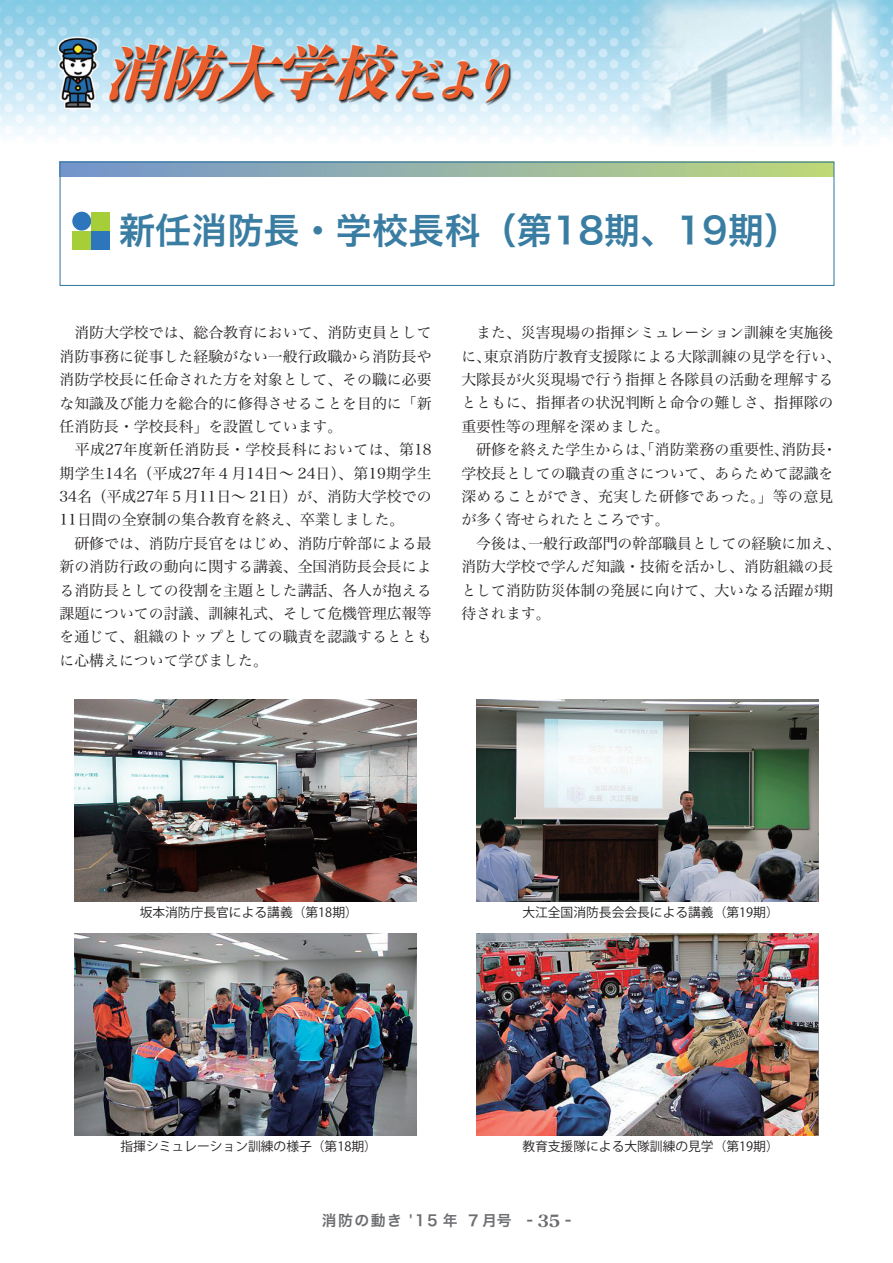
<style>
.page{position:relative;width:893px;height:1263px;background:#fff}
.page>*{position:absolute;margin:0;border:0;box-sizing:border-box;transform-origin:0 0}
.t1{font:36.15px "Hira Kaku Pro N W6";color:#3a7da2}
.t2{font:14.85px/23.4px "Hira Min Pro N W3";color:#231f20}
.t3{font:14.85px "Hira Kaku Pro W6";letter-spacing:.1em;color:#6c6d70}
.t4{font:12.75px "Koz Go Pro";color:#231f20}
.s1{font-family:"Century Old Style Std";font-weight:700;font-size:16.95px}
</style>
<div class="page">
<svg style="left:62px;top:164px;width:770px;height:12px;background:#97b5a5"></svg>
<div style="left:72px;top:212px;width:19px;height:19px;background:#2e76bc;border-radius:50%"></div>
<div style="left:91px;top:212px;width:19px;height:19px;background:#a6ce39"></div>
<div style="left:72px;top:231px;width:19px;height:18px;background:#a6ce39"></div>
<div style="left:91px;top:231px;width:19px;height:18px;background:#2e76bc"></div>
<div style="left:60px;top:162px;width:774px;height:124px;border:1px solid #3a7da2"></div>
<img style="left:476px;top:933px;width:343px;height:202px">
<img style="left:74px;top:933px;width:343px;height:202px">
<img style="left:476px;top:699px;width:343px;height:202px">
<img style="left:74px;top:699px;width:343px;height:202px">
<img style="left:0;top:0;width:893px;height:143px">
<h1 class="t1" style="left:119px;top:198px;width:683px">新任消防長・学校長科（第18期、19期）</h1>
<p class="t2" style="left:60px;top:320px;width:374px">　消防大学校では、総合教育において、消防吏員として消防事務に従事した経験がない一般行政職から消防長や消防学校長に任命された方を対象として、その職に必要な知識及び能力を総合的に修得させることを目的に「新任消防長・学校長科」を設置しています。<br>　平成27年度新任消防長・学校長科においては、第18期学生14名（平成27年４月14日～ 24日）、第19期学生<br>34名（平成27年５月11日～ 21日）が、消防大学校での<br>11日間の全寮制の集合教育を終え、卒業しました。<br>　研修では、消防庁長官をはじめ、消防庁幹部による最新の消防行政の動向に関する講義、全国消防長会長による消防長としての役割を主題とした講話、各人が抱える課題についての討議、訓練礼式、そして危機管理広報等を通じて、組織のトップとしての職責を認識するとともに心構えについて学びました。</p>
<p class="t2" style="left:461px;top:320px;width:381px">　また、災害現場の指揮シミュレーション訓練を実施後に、東京消防庁教育支援隊による大隊訓練の見学を行い、大隊長が火災現場で行う指揮と各隊員の活動を理解するとともに、指揮者の状況判断と命令の難しさ、指揮隊の重要性等の理解を深めました。<br>　研修を終えた学生からは、「消防業務の重要性、消防長・学校長としての職責の重さについて、あらためて認識を深めることができ、充実した研修であった。」等の意見が多く寄せられたところです。<br>　今後は、一般行政部門の幹部職員としての経験に加え、消防大学校で学んだ知識・技術を活かし、消防組織の長として消防防災体制の発展に向けて、大いなる活躍が期待されます。</p>
<p class="t4" style="left:140px;top:904px;width:220px">坂本消防庁長官による講義（第18期）</p>
<p class="t4" style="left:522px;top:904px;width:258px">大江全国消防長会会長による講義（第19期）</p>
<p class="t4" style="left:121px;top:1138px;width:258px">指揮シミュレーション訓練の様子（第18期）</p>
<p class="t4" style="left:522px;top:1138px;width:258px">教育支援隊による大隊訓練の見学（第19期）</p>
<p class="t3" style="left:322px;top:1207px;width:251px">消防の動き '15 年 ７月号 - <span class="s1">35</span> -</p>
</div>
